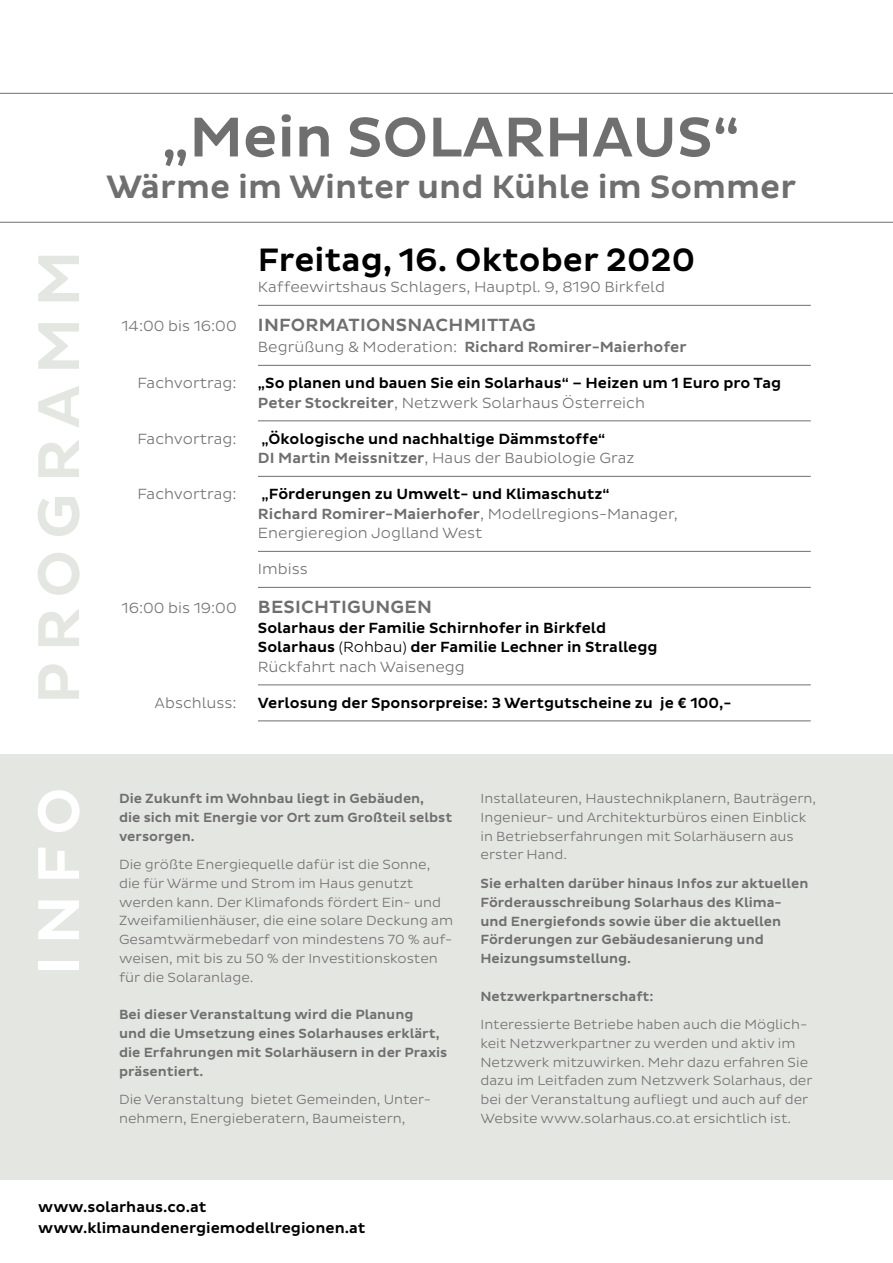
<style>
.page{position:relative;width:893px;height:1263px;background:#fff}
.page>*{position:absolute;margin:0;border:0;box-sizing:border-box;transform-origin:0 0}
.t1{font:500 60px "Pluto Sans";letter-spacing:.18em;color:#e4e6e1}
.t2{font:500 60px "Pluto Sans";color:#fff}
.t3{font:500 57px "Pluto Sans";color:#706f6f}
.t4{font:500 33px "Pluto Sans";color:#706f6f}
.t5{font:500 33px "Pluto Sans";color:#000}
.t6{font:500 18px "Pluto Sans";letter-spacing:.015em;color:#706f6f}
.t7{font:500 15px/19.5px "Pluto Sans";color:#000}
.t8{font:300 15px/19.5px "Pluto Sans";color:#706f6f}
.t9{font:500 15px "Pluto Sans";color:#706f6f}
.t10{font:300 13.5px/18.8px "Pluto Sans";color:#706f6f}
.t11{font:500 13.5px/18.8px "Pluto Sans";color:#706f6f}
.s1{font-weight:300;font-size:15px}
.s2{font-weight:300}
.s3{color:#706f6f}
.s4{font-weight:300;color:#706f6f}
.s5{font-weight:500;color:#000}
.s6{font-weight:500}
</style>
<div class="page">
<div style="left:0;top:755px;width:893px;height:425px;background:#e4e6e1"></div>
<hr style="left:258px;top:305px;width:553px;height:1px;background:#706f6f">
<hr style="left:258px;top:365px;width:553px;height:1px;background:#706f6f">
<hr style="left:258px;top:420px;width:553px;height:1px;background:#706f6f">
<hr style="left:258px;top:476px;width:553px;height:1px;background:#706f6f">
<hr style="left:258px;top:551px;width:553px;height:1px;background:#706f6f">
<hr style="left:258px;top:587px;width:553px;height:1px;background:#706f6f">
<hr style="left:258px;top:684px;width:553px;height:1px;background:#706f6f">
<hr style="left:258px;top:720px;width:553px;height:1px;background:#706f6f">
<hr style="left:0;top:222px;width:893px;height:1px;background:#706f6f">
<hr style="left:0;top:93px;width:893px;height:1px;background:#706f6f">
<h1 class="t1" style="left:25px;top:704px;width:455px;rotate:-90deg">PROGRAMM</h1>
<h2 class="t3" style="left:162px;top:105px;width:580px">„Mein SOLARHAUS“</h2>
<h3 class="t4" style="left:106px;top:169px;width:692px">Wärme im Winter und Kühle im Sommer</h3>
<h3 class="t5" style="left:258px;top:241px;width:439px">Freitag, 16. Oktober 2020</h3>
<p class="t8" style="left:258px;top:278px;width:408px">Kaffeewirtshaus Schlagers, Hauptpl. 9, 8190 Birkfeld</p>
<h3 class="t6" style="left:121px;top:315px;width:416px"><span class="s1">14:00 bis 16:00</span> INFORMATIONSNACHMITTAG</h3>
<p class="t9" style="left:258px;top:339px;width:430px"><span class="s2">Begrüßung &amp; Moderation:</span> Richard Romirer-Maierhofer</p>
<p class="t8" style="left:137px;top:374px;width:101px">Fachvortrag:</p>
<p class="t7" style="left:258px;top:374px;width:525px">„So planen und bauen Sie ein Solarhaus“ – Heizen um 1 Euro pro Tag<br><span class="s3">Peter Stockreiter</span><span class="s4">, Netzwerk Solarhaus Österreich</span></p>
<p class="t8" style="left:137px;top:429px;width:101px">Fachvortrag:</p>
<p class="t7" style="left:258px;top:429px;width:378px">„Ökologische und nachhaltige Dämmstoffe“<br><span class="s3">DI Martin Meissnitzer</span><span class="s4">, Haus der Baubiologie Graz</span></p>
<p class="t8" style="left:137px;top:485px;width:101px">Fachvortrag:</p>
<p class="t8" style="left:258px;top:485px;width:421px"><span class="s5">„Förderungen zu Umwelt- und Klimaschutz“<br></span><span class="s6">Richard Romirer-Maierhofer</span>, Modellregions-Manager,<br>Energieregion Joglland West</p>
<p class="t8" style="left:258px;top:560px;width:51px">Imbiss</p>
<h3 class="t6" style="left:122px;top:597px;width:312px"><span class="s1">16:00 bis 19:00</span> BESICHTIGUNGEN</h3>
<p class="t7" style="left:258px;top:618px;width:401px">Solarhaus der Familie Schirnhofer in Birkfeld<br>Solarhaus <span class="s2">(Rohbau)</span> der Familie Lechner in Strallegg<br><span class="s4">Rückfahrt nach Waisenegg</span></p>
<p class="t8" style="left:154px;top:693px;width:84px">Abschluss:</p>
<p class="t7" style="left:258px;top:693px;width:475px">Verlosung der Sponsorpreise: 3 Wertgutscheine zu je € 100,-</p>
<h1 class="t2" style="left:25px;top:975px;width:189px;rotate:-90deg">INFO</h1>
<p class="t11" style="left:119px;top:790px;width:335px">Die Zukunft im Wohnbau liegt in Gebäuden,<br>die sich mit Energie vor Ort zum Großteil selbst versorgen.</p>
<p class="t10" style="left:119px;top:855px;width:336px">Die größte Energiequelle dafür ist die Sonne, die für Wärme und Strom im Haus genutzt werden kann. Der Klimafonds fördert Ein- und Zweifamilienhäuser, die eine solare Deckung am Gesamtwärmebedarf von mindestens 70 % auf&shy;weisen, mit bis zu 50 % der Investitionskosten für die Solaranlage.</p>
<p class="t11" style="left:119px;top:1006px;width:330px">Bei dieser Veranstaltung wird die Planung<br>und die Umsetzung eines Solarhauses erklärt, die Erfahrungen mit Solarhäusern in der Praxis präsentiert.</p>
<p class="t10" style="left:119px;top:1090px;width:313px">Die Veranstaltung bietet Gemeinden, Unter&shy;nehmern, Energieberatern, Baumeistern,</p>
<p class="t10" style="left:480px;top:789px;width:337px">Installateuren, Haustechnikplanern, Bauträgern, Ingenieur- und Architekturbüros einen Einblick in Betriebserfahrungen mit Solarhäusern aus erster Hand.</p>
<p class="t11" style="left:480px;top:874px;width:329px">Sie erhalten darüber hinaus Infos zur aktuellen Förderausschreibung Solarhaus des Klima&shy;und Energiefonds sowie über die aktuellen Förderungen zur Gebäudesanierung und Heizungsumstellung.</p>
<p class="t11" style="left:480px;top:987px;width:175px">Netzwerkpartnerschaft:</p>
<p class="t10" style="left:480px;top:1015px;width:334px">Interessierte Betriebe haben auch die Möglich&shy;keit Netzwerkpartner zu werden und aktiv im Netzwerk mitzuwirken. Mehr dazu erfahren Sie dazu im Leitfaden zum Netzwerk Solarhaus, der bei der Veranstaltung aufliegt und auch auf der Website www.solarhaus.co.at ersichtlich ist.</p>
<p class="t7" style="left:38px;top:1197px;width:329px;line-height:21px">www.solarhaus.co.at www.klimaundenergiemodellregionen.at</p>
</div>
